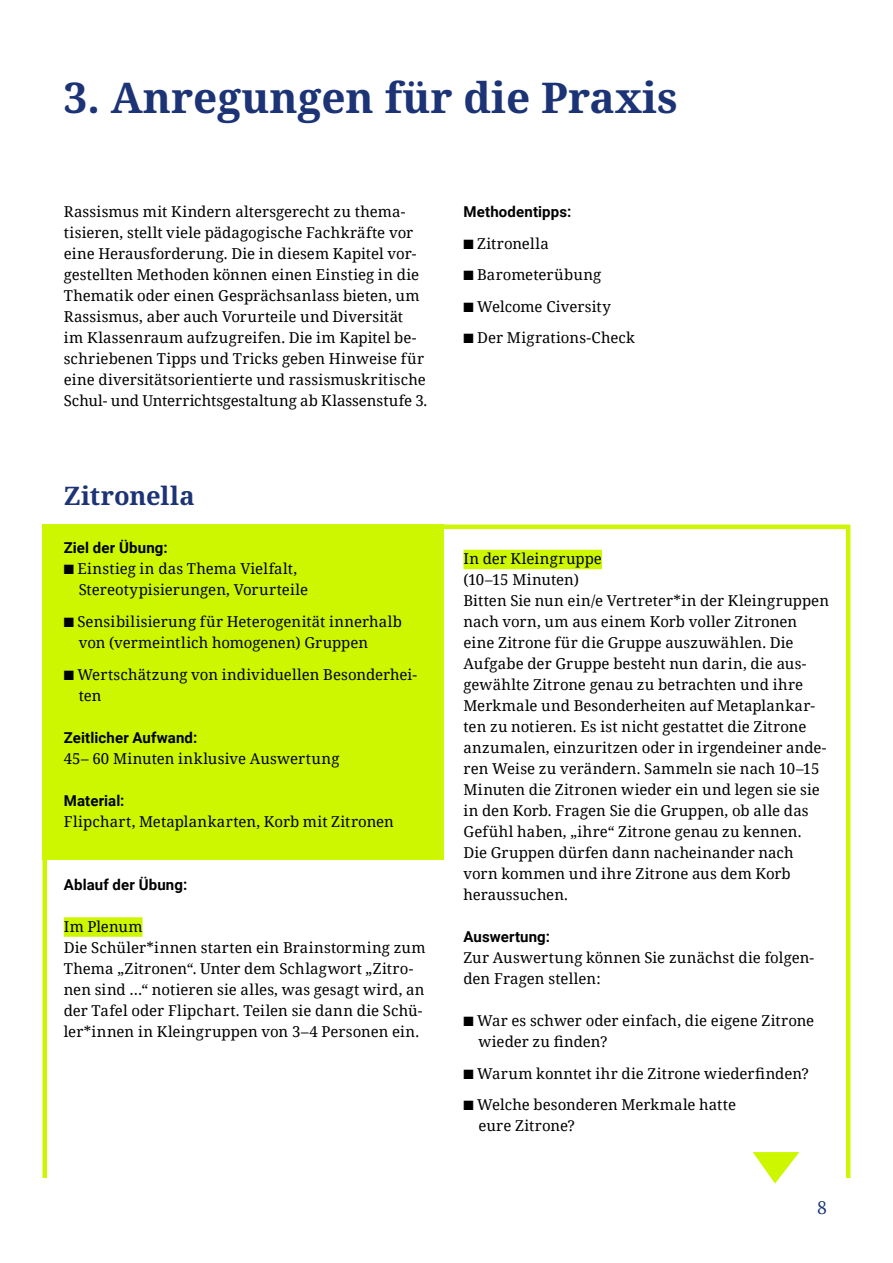
<style>
.page{position:relative;width:893px;height:1263px;background:#fff}
.page>*{position:absolute;margin:0;border:0;box-sizing:border-box;transform-origin:0 0}
.t1{font:700 42.3px "Noto Serif";color:#1c3476}
.t2{font:700 25.5px "Noto Serif";color:#1c3476}
.t3{font:500 18px "Noto Serif TC";color:#1c3476}
.t4{font:15px/21px "Noto Serif";letter-spacing:.005em;color:#000}
.t5{font:700 15px "Roboto";letter-spacing:.01em;color:#000}
</style>
<div class="page">
<svg style="left:43px;top:525px;width:807px;height:653px"></svg>
<svg style="left:753px;top:1152px;width:46px;height:31px"></svg>
<h1 class="t1" style="left:64px;top:68px;width:616px">3. Anregungen für die Praxis</h1>
<p class="t4" style="left:64px;top:201px;width:365px">Rassismus mit Kindern altersgerecht zu thema&shy;tisieren, stellt viele pädagogische Fachkräfte vor eine Herausforderung. Die in diesem Kapitel vor&shy;gestellten Methoden können einen Einstieg in die Thematik oder einen Gesprächsanlass bieten, um Rassismus, aber auch Vorurteile und Diversität<br>im Klassenraum aufzugreifen. Die im Kapitel be&shy;schriebenen Tipps und Tricks geben Hinweise für eine diversitätsorientierte und rassismuskritische Schul- und Unterrichtsgestaltung ab Klassenstufe 3.</p>
<p class="t5" style="left:463px;top:202px;width:109px">Methodentipps:</p>
<p class="t4" style="left:463px;top:232px;width:87px">■ Zitronella</p>
<p class="t4" style="left:463px;top:264px;width:139px">■ Barometerübung</p>
<p class="t4" style="left:463px;top:295px;width:149px">■ Welcome Civersity</p>
<p class="t4" style="left:463px;top:327px;width:173px">■ Der Migrations-Check</p>
<h2 class="t2" style="left:64px;top:478px;width:132px">Zitronella</h2>
<p class="t5" style="left:64px;top:538px;width:105px">Ziel der Übung:</p>
<p class="t4" style="left:79px;top:558px;width:231px;text-indent:-15px">■ Einstieg in das Thema Vielfalt,<br>Stereotypisierungen, Vorurteile</p>
<p class="t4" style="left:79px;top:610px;width:325px;text-indent:-15px">■ Sensibilisierung für Heterogenität innerhalb von (vermeintlich homogenen) Gruppen</p>
<p class="t4" style="left:79px;top:663px;width:340px;text-indent:-15px">■ Wertschätzung von individuellen Besonderhei&shy;ten</p>
<p class="t5" style="left:64px;top:727px;width:135px">Zeitlicher Aufwand:</p>
<p class="t4" style="left:64px;top:747px;width:277px">45– 60 Minuten inklusive Auswertung</p>
<p class="t5" style="left:64px;top:790px;width:62px">Material:</p>
<p class="t4" style="left:64px;top:810px;width:332px">Flipchart, Metaplankarten, Korb mit Zitronen</p>
<p class="t5" style="left:64px;top:874px;width:125px">Ablauf der Übung:</p>
<p class="t4" style="left:64px;top:915px;width:363px">Im Plenum<br>Die Schüler*innen starten ein Brainstorming zum Thema „Zitronen“. Unter dem Schlagwort „Zitro&shy;nen sind …“ notieren sie alles, was gesagt wird, an der Tafel oder Flipchart. Teilen sie dann die Schü&shy;ler*innen in Kleingruppen von 3–4 Personen ein.</p>
<p class="t4" style="left:463px;top:547px;width:367px">In der Kleingruppe<br>(10–15 Minuten)<br>Bitten Sie nun ein/e Vertreter*in der Kleingruppen nach vorn, um aus einem Korb voller Zitronen eine Zitrone für die Gruppe auszuwählen. Die Aufgabe der Gruppe besteht nun darin, die aus&shy;gewählte Zitrone genau zu betrachten und ihre Merkmale und Besonderheiten auf Metaplankar&shy;ten zu notieren. Es ist nicht gestattet die Zitrone anzumalen, einzuritzen oder in irgendeiner ande&shy;ren Weise zu verändern. Sammeln sie nach 10–15<br>Minuten die Zitronen wieder ein und legen sie sie in den Korb. Fragen Sie die Gruppen, ob alle das Gefühl haben, „ihre“ Zitrone genau zu kennen.<br>Die Gruppen dürfen dann nacheinander nach vorn kommen und ihre Zitrone aus dem Korb heraussuchen.</p>
<p class="t5" style="left:463px;top:926px;width:88px">Auswertung:</p>
<p class="t4" style="left:463px;top:946px;width:352px">Zur Auswertung können Sie zunächst die folgen&shy;den Fragen stellen:</p>
<p class="t4" style="left:478px;top:1009px;width:337px;text-indent:-15px">■ War es schwer oder einfach, die eigene Zitrone wieder zu finden?</p>
<p class="t4" style="left:463px;top:1062px;width:347px">■ Warum konntet ihr die Zitrone wiederfinden?</p>
<p class="t4" style="left:478px;top:1093px;width:259px;text-indent:-15px">■ Welche besonderen Merkmale hatte eure Zitrone?</p>
<p class="t3" style="left:817px;top:1197px;width:11px">8</p>
</div>
